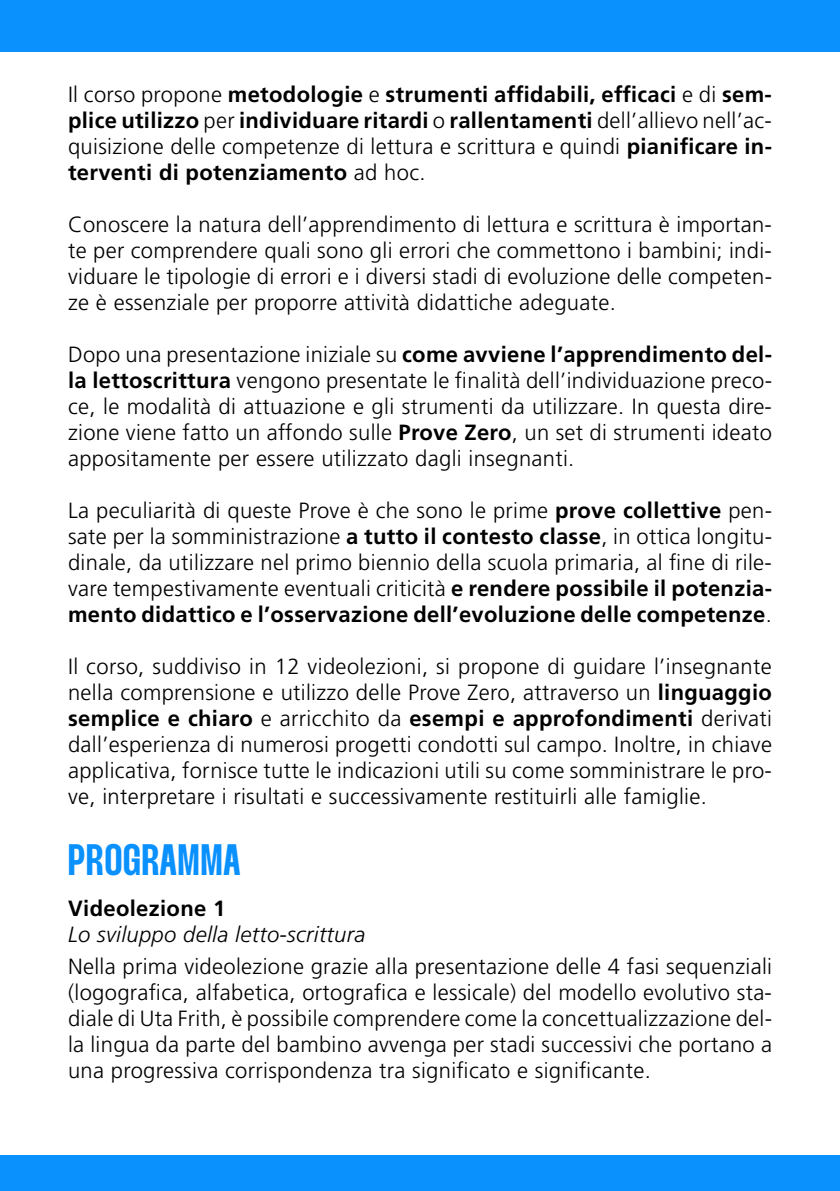
<style>
.page{position:relative;width:840px;height:1191px;background:#fff}
.page>*{position:absolute;margin:0;border:0;box-sizing:border-box;transform-origin:0 0}
.t1{font:44px "Thunder Semi Bold LC";letter-spacing:.025em;color:#0a91fe}
.t2{font:300 22px/26px "Frutiger LT Std";letter-spacing:.015em;color:#000;text-align:justify}
.t3{font:700 22px/26px "Frutiger LT Std";letter-spacing:.015em;color:#000;text-align:justify}
.t4{font:italic 300 22px "Frutiger LT Std";letter-spacing:.015em;color:#000}
.s1{font-weight:300}
.s2{font-weight:700}
</style>
<div class="page">
<div style="left:0;top:0;width:839px;height:51px;background:#0a91fe"></div>
<div style="left:0;top:1155px;width:839px;height:36px;background:#0a91fe"></div>
<p class="t3" style="left:68px;top:81px;width:705px"><span class="s1">Il corso propone</span> metodologie <span class="s1">e</span> strumenti affidabili, efficaci <span class="s1">e di</span> sem&shy;plice utilizzo <span class="s1">per</span> individuare ritardi <span class="s1">o</span> rallentamenti <span class="s1">dell’allievo nell’ac&shy;quisizione delle competenze di lettura e scrittura e quindi</span> pianificare in&shy;terventi di potenziamento <span class="s1">ad hoc.</span></p>
<p class="t2" style="left:68px;top:211px;width:705px">Conoscere la natura dell’apprendimento di lettura e scrittura è importan&shy;te per comprendere quali sono gli errori che commettono i bambini; indi&shy;viduare le tipologie di errori e i diversi stadi di evoluzione delle competen&shy;ze è essenziale per proporre attività didattiche adeguate.</p>
<p class="t2" style="left:68px;top:341px;width:705px">Dopo una presentazione iniziale su <span class="s2">come avviene l’apprendimento del&shy;la lettoscrittura</span> vengono presentate le finalità dell’individuazione preco&shy;ce, le modalità di attuazione e gli strumenti da utilizzare. In questa dire&shy;zione viene fatto un affondo sulle <span class="s2">Prove Zero</span>, un set di strumenti ideato appositamente per essere utilizzato dagli insegnanti.</p>
<p class="t2" style="left:68px;top:497px;width:705px">La peculiarità di queste Prove è che sono le prime <span class="s2">prove collettive</span> pen&shy;sate per la somministrazione <span class="s2">a tutto il contesto classe</span>, in ottica longitu&shy;dinale, da utilizzare nel primo biennio della scuola primaria, al fine di rile&shy;vare tempestivamente eventuali criticità <span class="s2">e rendere possibile il potenzia&shy;mento didattico e l’osservazione dell’evoluzione delle competenze</span>.</p>
<p class="t2" style="left:68px;top:653px;width:705px">Il corso, suddiviso in 12 videolezioni, si propone di guidare l’insegnante nella comprensione e utilizzo delle Prove Zero, attraverso un <span class="s2">linguaggio semplice e chiaro</span> e arricchito da <span class="s2">esempi e approfondimenti</span> derivati dall’esperienza di numerosi progetti condotti sul campo. Inoltre, in chiave applicativa, fornisce tutte le indicazioni utili su come somministrare le pro&shy;ve, interpretare i risultati e successivamente restituirli alle famiglie.</p>
<h1 class="t1" style="left:68px;top:835px;width:174px">PROGRAMMA</h1>
<p class="t3" style="left:68px;top:895px;width:159px">Videolezione 1</p>
<p class="t4" style="left:68px;top:921px;width:299px">Lo sviluppo della letto-scrittura</p>
<p class="t2" style="left:68px;top:953px;width:705px">Nella prima videolezione grazie alla presentazione delle 4 fasi sequenziali (logografica, alfabetica, ortografica e lessicale) del modello evolutivo sta&shy;diale di Uta Frith, è possibile comprendere come la concettualizzazione del&shy;la lingua da parte del bambino avvenga per stadi successivi che portano a una progressiva corrispondenza tra significato e significante.</p>
</div>
